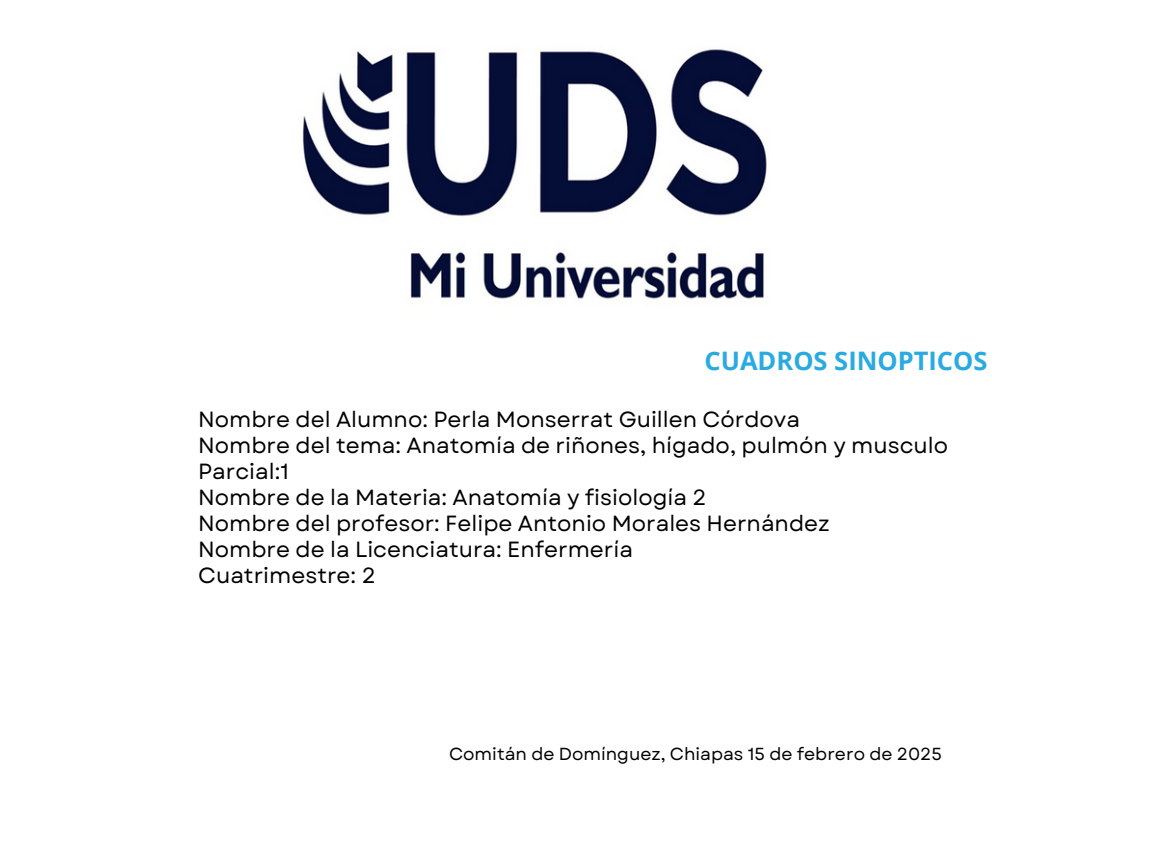
<style>
.page{position:relative;width:1152px;height:864px;background:#fff}
.page>*{position:absolute;margin:0;border:0;box-sizing:border-box;transform-origin:0 0}
.t1{font:700 25.5px "Open Sans";color:#29abe2}
.t2{font:21.9px/25.8px "Garet";color:#000}
.t3{font:17.4px "Garet";color:#000}
</style>
<div class="page">
<img style="left:302px;top:49px;width:465px;height:250px">
<h2 class="t1" style="left:705px;top:343px;width:284px">CUADROS SINOPTICOS</h2>
<p class="t2" style="left:198px;top:407px;width:752px">Nombre del Alumno: Perla Monserrat Guillen Córdova<br>Nombre del tema: Anatomía de riñones, hígado, pulmón y musculo Parcial:1<br>Nombre de la Materia: Anatomía y fisiología 2<br>Nombre del profesor: Felipe Antonio Morales Hernández<br>Nombre de la Licenciatura: Enfermería<br>Cuatrimestre: 2</p>
<h1 class="t3" style="left:449px;top:742px;width:494px">Comitán de Domínguez, Chiapas 15 de febrero de 2025</h1>
</div>
